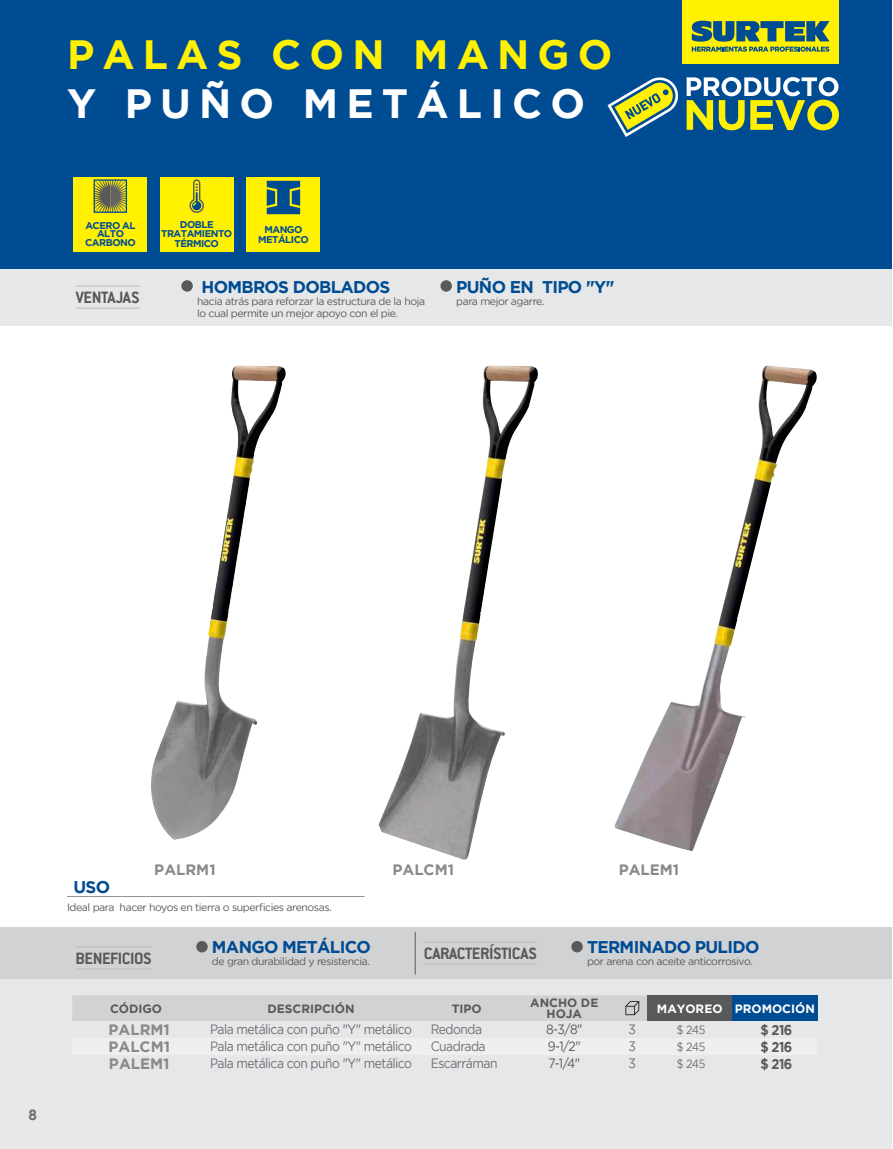
<style>
.page{position:relative;width:893px;height:1149px;background:#fff}
.page>*{position:absolute;margin:0;border:0;box-sizing:border-box;transform-origin:0 0}
.t1{font:700 40.8px "Gotham";letter-spacing:.2em;color:#fff100}
.t2{font:700 40.8px "Gotham";letter-spacing:.2em;color:#fff}
.t3{font:700 18px "Conduit ITC Std";letter-spacing:-.025em;color:#57595b}
.t4{font:700 16.95px "Gotham";letter-spacing:-.04em;color:#004c93}
.t5{font:700 15px "Gotham";color:#88898b}
.t6{font:700 15px "Gotham";color:#6d6d71;scale:.9 1}
.t7{font:700 14.25px "Gotham";letter-spacing:-.04em;color:#57595b;scale:.9 1}
.t8{font:13.5px "Gotham";letter-spacing:-.04em;color:#6d6d71;scale:.9 1}
.t9{font:13.5px "Gotham";color:#57595b;scale:.9 1}
.t10{font:700 12px/10.5px "Gotham";color:#57595b;text-align:center}
.t11{font:700 12px "Gotham";color:#fff}
.t12{font:12px "Gotham";letter-spacing:-.055em;color:#6d6d71;scale:.9 1}
.t13{font:10.5px/12px "Gotham";letter-spacing:-.04em;color:#57595b}
.t14{font:700 9.75px/8.4px "Gotham";letter-spacing:-.05em;color:#004c93;text-align:center}
</style>
<div class="page">
<div style="left:0;top:0;width:892px;height:276px;background:#004c93"></div>
<div style="left:682px;top:0;width:157px;height:64px;background:#fff100"></div>
<svg style="left:692px;top:21px;width:137px;height:31px"></svg>
<svg style="left:607px;top:77px;width:72px;height:60px"></svg>
<svg style="left:687px;top:77px;width:152px;height:53px"></svg>
<div style="left:0;top:957px;width:892px;height:191px;background:#e5e7e8"></div>
<div style="left:0;top:927px;width:892px;height:51px;background:#d1d2d4"></div>
<div style="left:0;top:270px;width:892px;height:56px;background:#e5e7e8"></div>
<img style="left:378px;top:365px;width:160px;height:494px">
<hr style="left:67px;top:895px;width:298px;height:1px;background:#939498">
<div style="left:647px;top:995px;width:85px;height:25px;background:#57595b"></div>
<div style="left:732px;top:995px;width:85px;height:25px;background:#004c93"></div>
<div style="left:72px;top:995px;width:575px;height:25px;background:#d1d2d4"></div>
<hr style="left:415px;top:931px;width:1px;height:43px;background:#57595b">
<hr style="left:424px;top:941px;width:114px;height:1px;background:#bbbdc0">
<hr style="left:424px;top:963px;width:113px;height:1px;background:#bbbdc0">
<div style="left:181px;top:280px;width:12px;height:11px;background:#57595b;border-radius:50%"></div>
<div style="left:440px;top:280px;width:12px;height:11px;background:#57595b;border-radius:50%"></div>
<div style="left:196px;top:940px;width:12px;height:12px;background:#57595b;border-radius:50%"></div>
<div style="left:571px;top:940px;width:12px;height:12px;background:#57595b;border-radius:50%"></div>
<hr style="left:76px;top:286px;width:64px;height:1px;background:#bbbdc0">
<hr style="left:76px;top:308px;width:64px;height:1px;background:#bbbdc0">
<hr style="left:76px;top:946px;width:76px;height:1px;background:#bbbdc0">
<hr style="left:76px;top:968px;width:76px;height:1px;background:#bbbdc0">
<div style="left:73px;top:177px;width:74px;height:74px;background:#fff100"></div>
<svg style="left:94px;top:179px;width:33px;height:34px"></svg>
<div style="left:246px;top:177px;width:74px;height:74px;background:#fff100"></div>
<svg style="left:267px;top:181px;width:33px;height:33px"></svg>
<div style="left:160px;top:177px;width:74px;height:74px;background:#fff100"></div>
<svg style="left:189px;top:179px;width:15px;height:34px"></svg>
<img style="left:151px;top:365px;width:135px;height:474px">
<img style="left:614px;top:365px;width:203px;height:486px">
<h1 class="t1" style="left:67px;top:31px;width:547px">PALAS CON MANGO</h1>
<h1 class="t2" style="left:67px;top:80px;width:520px">Y PUÑO METÁLICO</h1>
<p class="t14" style="left:161px;top:219px;width:73px;line-height:9.4px">DOBLE<br>TRATAMIENTO<br>TÉRMICO</p>
<p class="t14" style="left:85px;top:221px;width:52px">ACERO AL<br>ALTO<br>CARBONO</p>
<p class="t14" style="left:258px;top:224px;width:52px;line-height:9.8px">MANGO<br>METÁLICO</p>
<h2 class="t3" style="left:76px;top:286px;width:65px">VENTAJAS</h2>
<h3 class="t4" style="left:201px;top:277px;width:190px">HOMBROS DOBLADOS</h3>
<p class="t13" style="left:197px;top:294px;width:230px">hacia atrás para reforzar la estructura de la hoja lo cual permite un mejor apoyo con el pie.</p>
<h3 class="t4" style="left:456px;top:277px;width:160px">PUÑO EN TIPO "Y"</h3>
<p class="t13" style="left:456px;top:294px;width:90px">para mejor agarre.</p>
<h3 class="t6" style="left:28px;top:1106px;width:11px">8</h3>
<h3 class="t5" style="left:154px;top:860px;width:63px">PALRM1</h3>
<h3 class="t5" style="left:392px;top:860px;width:63px">PALCM1</h3>
<h3 class="t5" style="left:619px;top:860px;width:62px">PALEM1</h3>
<h3 class="t4" style="left:73px;top:876px;width:38px">USO</h3>
<p class="t13" style="left:67px;top:900px;width:266px">Ideal para hacer hoyos en tierra o superficies arenosas.</p>
<h2 class="t3" style="left:76px;top:946px;width:78px">BENEFICIOS</h2>
<h3 class="t4" style="left:212px;top:937px;width:161px">MANGO METÁLICO</h3>
<p class="t13" style="left:212px;top:955px;width:159px">de gran durabilidad y resistencia.</p>
<h2 class="t3" style="left:424px;top:942px;width:115px">CARACTERÍSTICAS</h2>
<h3 class="t4" style="left:587px;top:937px;width:174px">TERMINADO PULIDO</h3>
<p class="t13" style="left:587px;top:955px;width:167px">por arena con aceite anticorrosivo.</p>
<p class="t10" style="left:110px;top:1002px;width:54px">CÓDIGO</p>
<p class="t10" style="left:267px;top:1002px;width:89px">DESCRIPCIÓN</p>
<p class="t10" style="left:452px;top:1002px;width:32px">TIPO</p>
<p class="t10" style="left:530px;top:997px;width:70px">ANCHO DE<br>HOJA</p>
<p class="t11" style="left:657px;top:1001px;width:159px">MAYOREO PROMOCIÓN</p>
<h3 class="t5" style="left:109px;top:1020px;width:63px">PALRM1</h3>
<p class="t8" style="left:210px;top:1021px;width:226px">Pala metálica con puño "Y" metálico</p>
<p class="t8" style="left:431px;top:1021px;width:59px">Redonda</p>
<p class="t9" style="left:546px;top:1021px;width:42px">8-3/8"</p>
<p class="t8" style="left:629px;top:1021px;width:10px">3</p>
<p class="t12" style="left:677px;top:1022px;width:33px">$ 245</p>
<h3 class="t7" style="left:760px;top:1021px;width:37px">$ 216</h3>
<h3 class="t5" style="left:108px;top:1037px;width:63px">PALCM1</h3>
<p class="t8" style="left:210px;top:1038px;width:226px">Pala metálica con puño "Y" metálico</p>
<p class="t8" style="left:431px;top:1038px;width:63px">Cuadrada</p>
<p class="t9" style="left:548px;top:1038px;width:38px">9-1/2"</p>
<p class="t8" style="left:629px;top:1038px;width:10px">3</p>
<p class="t12" style="left:677px;top:1039px;width:33px">$ 245</p>
<h3 class="t7" style="left:760px;top:1038px;width:37px">$ 216</h3>
<h3 class="t5" style="left:109px;top:1054px;width:62px">PALEM1</h3>
<p class="t8" style="left:210px;top:1055px;width:226px">Pala metálica con puño "Y" metálico</p>
<p class="t8" style="left:431px;top:1055px;width:76px">Escarráman</p>
<p class="t9" style="left:548px;top:1055px;width:37px">7-1/4"</p>
<p class="t8" style="left:629px;top:1055px;width:10px">3</p>
<p class="t12" style="left:677px;top:1056px;width:33px">$ 245</p>
<h3 class="t7" style="left:760px;top:1055px;width:37px">$ 216</h3>
</div>
